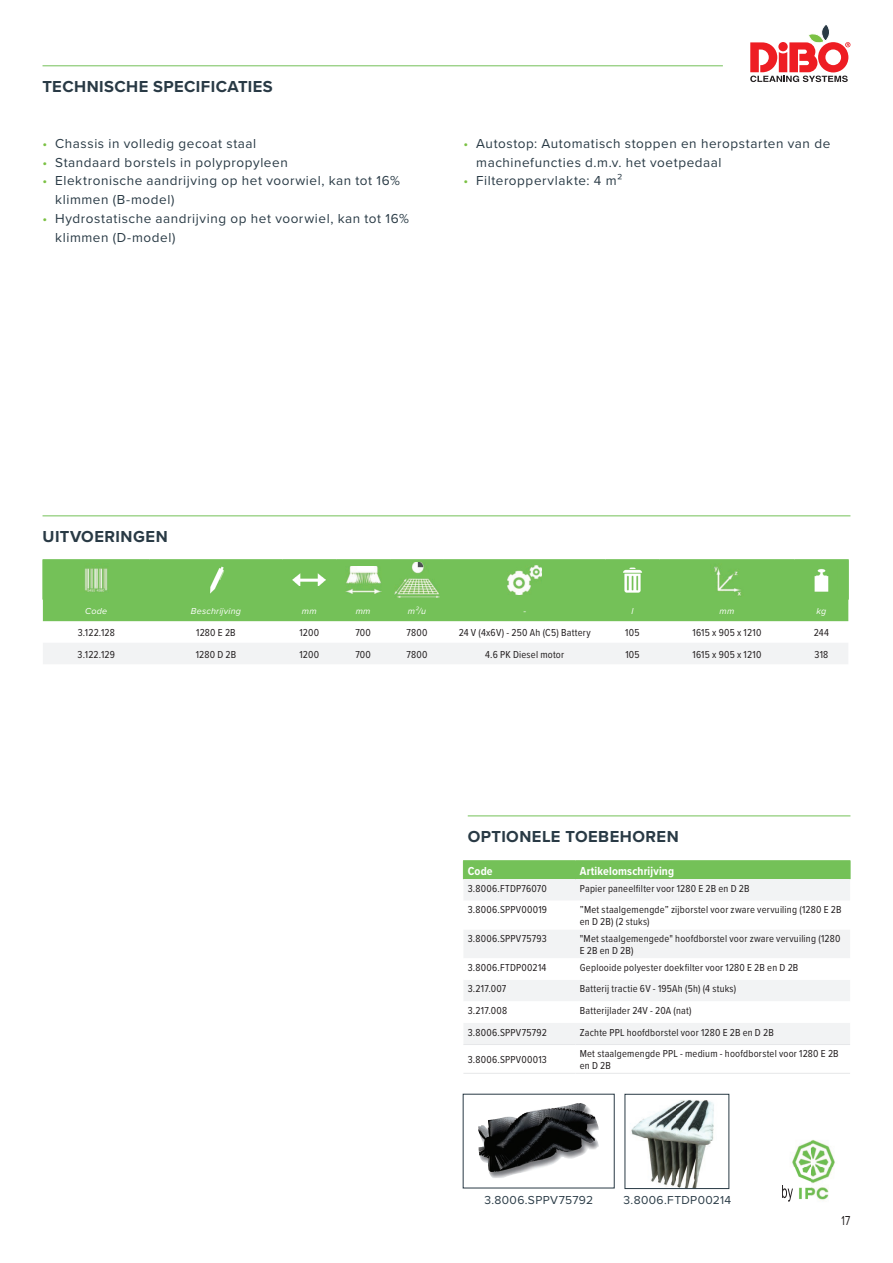
<style>
.page{position:relative;width:893px;height:1263px;background:#fff}
.page>*{position:absolute;margin:0;border:0;box-sizing:border-box;transform-origin:0 0}
.t1{font:700 16.5px "Proxima Nova";letter-spacing:.025em;color:#293a45}
.t2{font:13.5px/18.8px "Proxima Nova";letter-spacing:.04em;color:#293a45}
.t3{font:13.5px "Proxima Nova";color:#231f20;scale:.75 1}
.t4{font:12px "Proxima Nova";letter-spacing:.03em;color:#2a3b46}
.t5{font:700 12px "Proxima Nova Cond";letter-spacing:.015em;color:#fff}
.t6{font:10.5px/12px "Proxima Nova Cond";letter-spacing:.02em;color:#231f20}
.t7{font:italic 9px "Proxima Nova";letter-spacing:.02em;color:#fff}
.s1{color:#7bc144}
</style>
<div class="page">
<svg style="left:750px;top:25px;width:100px;height:57px"></svg>
<img style="left:790px;top:1140px;width:45px;height:61px">
<img style="left:782px;top:1185px;width:11px;height:17px">
<img style="left:478px;top:1103px;width:121px;height:75px">
<img style="left:631px;top:1099px;width:83px;height:88px">
<div style="left:625px;top:1094px;width:104px;height:95px;border:1px solid #293a45"></div>
<hr style="left:43px;top:66px;width:680px;height:1px;background:#74c158">
<hr style="left:43px;top:516px;width:807px;height:1px;background:#74c158">
<div style="left:43px;top:560px;width:805px;height:61px;background:#74c158"></div>
<div style="left:43px;top:643px;width:805px;height:21px;background:#f2f3f4"></div>
<hr style="left:43px;top:559px;width:107px;height:1px;background:#74c158">
<hr style="left:43px;top:560px;width:1px;height:40px;background:#74c158">
<hr style="left:150px;top:559px;width:132px;height:1px;background:#74c158">
<hr style="left:149px;top:560px;width:1px;height:40px;background:#74c158">
<hr style="left:282px;top:559px;width:54px;height:1px;background:#74c158">
<hr style="left:282px;top:560px;width:1px;height:40px;background:#74c158">
<hr style="left:336px;top:559px;width:54px;height:1px;background:#74c158">
<hr style="left:336px;top:560px;width:1px;height:40px;background:#74c158">
<hr style="left:390px;top:559px;width:54px;height:1px;background:#74c158">
<hr style="left:390px;top:560px;width:1px;height:40px;background:#74c158">
<hr style="left:444px;top:559px;width:161px;height:1px;background:#74c158">
<hr style="left:444px;top:560px;width:1px;height:40px;background:#74c158">
<hr style="left:605px;top:559px;width:54px;height:1px;background:#74c158">
<hr style="left:605px;top:560px;width:1px;height:40px;background:#74c158">
<hr style="left:659px;top:559px;width:135px;height:1px;background:#74c158">
<hr style="left:659px;top:560px;width:1px;height:40px;background:#74c158">
<hr style="left:794px;top:559px;width:55px;height:1px;background:#74c158">
<hr style="left:794px;top:560px;width:1px;height:40px;background:#74c158">
<hr style="left:848px;top:560px;width:1px;height:40px;background:#74c158">
<img style="left:80px;top:563px;width:33px;height:33px">
<img style="left:200px;top:563px;width:33px;height:33px">
<img style="left:293px;top:574px;width:33px;height:12px">
<img style="left:345px;top:566px;width:36px;height:28px">
<img style="left:394px;top:562px;width:46px;height:36px">
<img style="left:508px;top:565px;width:34px;height:29px">
<img style="left:615px;top:561px;width:35px;height:38px">
<img style="left:711px;top:563px;width:32px;height:33px">
<img style="left:805px;top:563px;width:33px;height:33px">
<hr style="left:468px;top:816px;width:382px;height:1px;background:#74c158">
<div style="left:463px;top:879px;width:387px;height:21px;background:#f2f3f4"></div>
<svg style="left:464px;top:930px;width:386px;height:114px;fill:#f2f3f4"></svg>
<hr style="left:463px;top:1044px;width:112px;height:1px;background:#e6e7e9">
<hr style="left:575px;top:1044px;width:275px;height:1px;background:#e6e7e9">
<hr style="left:463px;top:1073px;width:112px;height:1px;background:#e6e7e9">
<hr style="left:575px;top:1073px;width:275px;height:1px;background:#e6e7e9">
<hr style="left:463px;top:860px;width:112px;height:1px;background:#74c158">
<hr style="left:575px;top:860px;width:275px;height:1px;background:#74c158">
<div style="left:463px;top:861px;width:388px;height:18px;background:#74c158"></div>
<h1 class="t1" style="left:43px;top:74px;width:232px">TECHNISCHE SPECIFICATIES</h1>
<p class="t2" style="left:43px;top:133px;width:215px"><span class="s1">•</span> Chassis in volledig gecoat staal</p>
<p class="t2" style="left:43px;top:152px;width:247px"><span class="s1">•</span> Standaard borstels in polypropyleen</p>
<p class="t2" style="left:55px;top:171px;width:346px;text-indent:-13px"><span class="s1">•</span> Elektronische aandrijving op het voorwiel, kan tot 16% klimmen (B-model)</p>
<p class="t2" style="left:55px;top:208px;width:355px;text-indent:-13px"><span class="s1">•</span> Hydrostatische aandrijving op het voorwiel, kan tot 16% klimmen (D-model)</p>
<p class="t2" style="left:476px;top:133px;width:356px;text-indent:-13px"><span class="s1">•</span> Autostop: Automatisch stoppen en heropstarten van de machinefuncties d.m.v. het voetpedaal</p>
<p class="t2" style="left:463px;top:171px;width:160px"><span class="s1">•</span> Filteroppervlakte: 4 m²</p>
<h1 class="t1" style="left:43px;top:524px;width:127px">UITVOERINGEN</h1>
<p class="t7" style="left:85px;top:604px;width:24px">Code</p>
<p class="t7" style="left:191px;top:604px;width:52px">Beschrijving</p>
<p class="t7" style="left:302px;top:604px;width:16px">mm</p>
<p class="t7" style="left:356px;top:604px;width:16px">mm</p>
<p class="t7" style="left:408px;top:604px;width:20px">m²/u</p>
<p class="t7" style="left:523px;top:604px;width:4px">-</p>
<p class="t7" style="left:631px;top:604px;width:4px">l</p>
<p class="t7" style="left:720px;top:604px;width:16px">mm</p>
<p class="t7" style="left:816px;top:604px;width:11px">kg</p>
<p class="t6" style="left:78px;top:626px;width:39px">3.122.128</p>
<p class="t6" style="left:196px;top:626px;width:41px">1280 E 2B</p>
<p class="t6" style="left:299px;top:626px;width:21px">1200</p>
<p class="t6" style="left:355px;top:626px;width:17px">700</p>
<p class="t6" style="left:406px;top:626px;width:22px">7800</p>
<p class="t6" style="left:459px;top:626px;width:133px">24 V (4x6V) - 250 Ah (C5) Battery</p>
<p class="t6" style="left:625px;top:626px;width:16px">105</p>
<p class="t6" style="left:692px;top:626px;width:70px">1615 x 905 x 1210</p>
<p class="t6" style="left:814px;top:626px;width:17px">244</p>
<p class="t6" style="left:78px;top:648px;width:39px">3.122.129</p>
<p class="t6" style="left:196px;top:648px;width:42px">1280 D 2B</p>
<p class="t6" style="left:299px;top:648px;width:21px">1200</p>
<p class="t6" style="left:355px;top:648px;width:17px">700</p>
<p class="t6" style="left:406px;top:648px;width:22px">7800</p>
<p class="t6" style="left:485px;top:648px;width:80px">4.6 PK Diesel motor</p>
<p class="t6" style="left:625px;top:648px;width:16px">105</p>
<p class="t6" style="left:692px;top:648px;width:70px">1615 x 905 x 1210</p>
<p class="t6" style="left:814px;top:648px;width:15px">318</p>
<h1 class="t1" style="left:468px;top:824px;width:213px">OPTIONELE TOEBEHOREN</h1>
<p class="t5" style="left:468px;top:862px;width:27px">Code</p>
<p class="t5" style="left:580px;top:862px;width:96px">Artikelomschrijving</p>
<p class="t6" style="left:468px;top:882px;width:81px">3.8006.FTDP76070</p>
<p class="t6" style="left:580px;top:882px;width:171px">Papier paneelfilter voor 1280 E 2B en D 2B</p>
<p class="t6" style="left:468px;top:903px;width:81px">3.8006.SPPV00019</p>
<p class="t6" style="left:580px;top:903px;width:263px">”Met staalgemengde” zijborstel voor zware vervuiling (1280 E 2B en D 2B) (2 stuks)</p>
<p class="t6" style="left:468px;top:932px;width:81px">3.8006.SPPV75793</p>
<p class="t6" style="left:580px;top:932px;width:262px">"Met staalgemengede" hoofdborstel voor zware vervuiling (1280<br>E 2B en D 2B)</p>
<p class="t6" style="left:468px;top:961px;width:80px">3.8006.FTDP00214</p>
<p class="t6" style="left:580px;top:961px;width:220px">Geplooide polyester doekfilter voor 1280 E 2B en D 2B</p>
<p class="t6" style="left:468px;top:982px;width:40px">3.217.007</p>
<p class="t6" style="left:580px;top:982px;width:158px">Batterij tractie 6V - 195Ah (5h) (4 stuks)</p>
<p class="t6" style="left:468px;top:1004px;width:41px">3.217.008</p>
<p class="t6" style="left:580px;top:1004px;width:113px">Batterijlader 24V - 20A (nat)</p>
<p class="t6" style="left:468px;top:1025px;width:81px">3.8006.SPPV75792</p>
<p class="t6" style="left:580px;top:1025px;width:196px">Zachte PPL hoofdborstel voor 1280 E 2B en D 2B</p>
<p class="t6" style="left:468px;top:1053px;width:81px">3.8006.SPPV00013</p>
<p class="t6" style="left:580px;top:1047px;width:260px">Met staalgemengde PPL - medium - hoofdborstel voor 1280 E 2B en D 2B</p>
<p class="t4" style="left:484px;top:1191px;width:110px">3.8006.SPPV75792</p>
<p class="t4" style="left:624px;top:1191px;width:109px">3.8006.FTDP00214</p>
<p class="t3" style="left:841px;top:1210px;width:14px">17</p>
</div>
